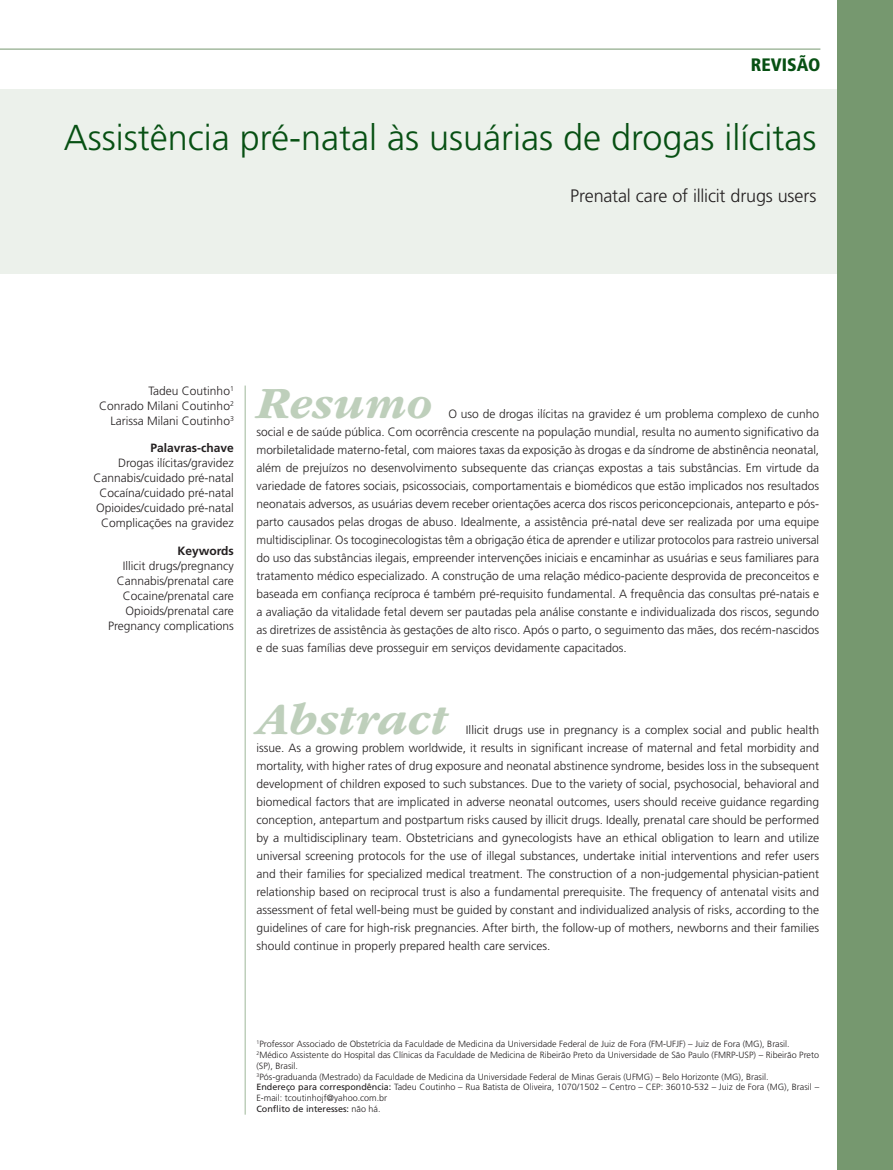
<style>
.page{position:relative;width:893px;height:1170px;background:#fff}
.page>*{position:absolute;margin:0;border:0;box-sizing:border-box;transform-origin:0 0}
._04_0_Resumo_Abstrac{font:italic 700 46.5px "ITC Garamond Std";color:#becfbb}
._01_0_Título{font:300 36px "Frutiger LT Std";color:#075013}
._01_1_Título_Inglês{font:300 18px "Frutiger LT Std";letter-spacing:-.01em;color:#231f20}
.t1{font:900 condensed 18px "Frutiger LT Std";color:#075013}
._04_0_Resumo_Abstrac-2{font:300 12px/18px "Frutiger LT Std";color:#231f20;text-align:justify}
._04_2_Palavras-chave{font:300 12px "Frutiger LT Std";color:#231f20}
._04_3_Keywords{font:300 12px "Frutiger LT Std";color:#231f20}
._02_0_Autores{font:300 12px "Frutiger LT Std";color:#231f20}
._04_1_Título_palavra{font:700 12px "Frutiger LT Std";color:#231f20}
._02_2_Autor-tilulaçã{font:300 9px/10.8px "Frutiger LT Std";color:#231f20}
._02_2_Autor-tilulaçã-2{font:9px "Frutiger LT Std";color:#231f20}
.s1{font-weight:400}
.s2{font-weight:300}
</style>
<div class="page">
<hr style="left:0;top:49px;width:820px;height:1px;background:#76986f">
<hr style="left:244px;top:385px;width:2px;height:729px;background:#becfbb">
<div style="left:0;top:89px;width:893px;height:185px;background:#ecf1eb"></div>
<div style="left:838px;top:0;width:55px;height:1169px;background:#76986f"></div>
<h3 class="t1" style="left:751px;top:54px;width:71px">REVISÃO</h3>
<p class="_01_0_Título" style="left:64px;top:118px;width:754px">Assistência pré-natal às usuárias de drogas ilícitas</p>
<p class="_01_1_Título_Inglês" style="left:570px;top:186px;width:248px">Prenatal care of illicit drugs users</p>
<p class="_02_0_Autores" style="left:149px;top:383px;width:87px">Tadeu Coutinho<sup>1</sup></p>
<p class="_02_0_Autores" style="left:99px;top:398px;width:136px">Conrado Milani Coutinho<sup>2</sup></p>
<p class="_02_0_Autores" style="left:111px;top:413px;width:125px">Larissa Milani Coutinho<sup>3</sup></p>
<p class="_04_1_Título_palavra" style="left:150px;top:441px;width:85px">Palavras-chave</p>
<p class="_04_2_Palavras-chave" style="left:118px;top:456px;width:117px">Drogas ilícitas/gravidez</p>
<p class="_04_2_Palavras-chave" style="left:93px;top:471px;width:142px">Cannabis/cuidado pré-natal</p>
<p class="_04_2_Palavras-chave" style="left:99px;top:486px;width:136px">Cocaína/cuidado pré-natal</p>
<p class="_04_2_Palavras-chave" style="left:96px;top:501px;width:139px">Opioides/cuidado pré-natal</p>
<p class="_04_2_Palavras-chave" style="left:101px;top:516px;width:134px">Complicações na gravidez</p>
<p class="_04_1_Título_palavra" style="left:177px;top:544px;width:58px">Keywords</p>
<p class="_04_3_Keywords" style="left:123px;top:559px;width:113px">Illicit drugs/pregnancy</p>
<p class="_04_3_Keywords" style="left:117px;top:574px;width:118px">Cannabis/prenatal care</p>
<p class="_04_3_Keywords" style="left:123px;top:589px;width:112px">Cocaine/prenatal care</p>
<p class="_04_3_Keywords" style="left:126px;top:604px;width:110px">Opioids/prenatal care</p>
<p class="_04_3_Keywords" style="left:108px;top:619px;width:127px">Pregnancy complications</p>
<p class="_04_0_Resumo_Abstrac" style="left:256px;top:378px;width:177px">Resumo</p>
<p class="_04_0_Resumo_Abstrac-2" style="left:256px;top:405px;width:564px;text-indent:192px">O uso de drogas ilícitas na gravidez é um problema complexo de cunho social e de saúde pública. Com ocorrência crescente na população mundial, resulta no aumento significativo da morbiletalidade materno-fetal, com maiores taxas da exposição às drogas e da síndrome de abstinência neonatal, além de prejuízos no desenvolvimento subsequente das crianças expostas a tais substâncias. Em virtude da variedade de fatores sociais, psicossociais, comportamentais e biomédicos que estão implicados nos resultados neonatais adversos, as usuárias devem receber orientações acerca dos riscos periconcepcionais, anteparto e pós&shy;parto causados pelas drogas de abuso. Idealmente, a assistência pré-natal deve ser realizada por uma equipe multidisciplinar. Os tocoginecologistas têm a obrigação ética de aprender e utilizar protocolos para rastreio universal do uso das substâncias ilegais, empreender intervenções iniciais e encaminhar as usuárias e seus familiares para tratamento médico especializado. A construção de uma relação médico-paciente desprovida de preconceitos e baseada em confiança recíproca é também pré-requisito fundamental. A frequência das consultas pré-natais e a avaliação da vitalidade fetal devem ser pautadas pela análise constante e individualizada dos riscos, segundo as diretrizes de assistência às gestações de alto risco. Após o parto, o seguimento das mães, dos recém-nascidos e de suas famílias deve prosseguir em serviços devidamente capacitados.</p>
<p class="_04_0_Resumo_Abstrac" style="left:256px;top:693px;width:192px">Abstract</p>
<p class="_04_0_Resumo_Abstrac-2" style="left:256px;top:720px;width:564px;text-indent:209px">Illicit drugs use in pregnancy is a complex social and public health issue. As a growing problem worldwide, it results in significant increase of maternal and fetal morbidity and mortality, with higher rates of drug exposure and neonatal abstinence syndrome, besides loss in the subsequent development of children exposed to such substances. Due to the variety of social, psychosocial, behavioral and biomedical factors that are implicated in adverse neonatal outcomes, users should receive guidance regarding conception, antepartum and postpartum risks caused by illicit drugs. Ideally, prenatal care should be performed by a multidisciplinary team. Obstetricians and gynecologists have an ethical obligation to learn and utilize universal screening protocols for the use of illegal substances, undertake initial interventions and refer users and their families for specialized medical treatment. The construction of a non-judgemental physician-patient relationship based on reciprocal trust is also a fundamental prerequisite. The frequency of antenatal visits and assessment of fetal well-being must be guided by constant and individualized analysis of risks, according to the guidelines of care for high-risk pregnancies. After birth, the follow-up of mothers, newborns and their families should continue in properly prepared health care services.</p>
<p class="_02_2_Autor-tilulaçã" style="left:256px;top:1038px;width:535px"><sup>1</sup>Professor Associado de Obstetrícia da Faculdade de Medicina da Universidade Federal de Juiz de Fora (FM-UFJF) – Juiz de Fora (MG), Brasil.</p>
<p class="_02_2_Autor-tilulaçã" style="left:256px;top:1049px;width:564px"><sup>2</sup>Médico Assistente do Hospital das Clínicas da Faculdade de Medicina de Ribeirão Preto da Universidade de São Paulo (FMRP-USP) – Ribeirão Preto (SP), Brasil.</p>
<p class="_02_2_Autor-tilulaçã" style="left:256px;top:1071px;width:513px"><sup>3</sup>Pós-graduanda (Mestrado) da Faculdade de Medicina da Universidade Federal de Minas Gerais (UFMG) – Belo Horizonte (MG), Brasil.</p>
<p class="_02_2_Autor-tilulaçã" style="left:256px;top:1081px;width:564px"><span class="s1">Endereço para correspondência:</span> Tadeu Coutinho – Rua Batista de Oliveira, 1070/1502 – Centro – CEP: 36010-532 – Juiz de Fora (MG), Brasil –<br>E-mail: tcoutinhojf@yahoo.com.br</p>
<p class="_02_2_Autor-tilulaçã-2" style="left:256px;top:1103px;width:126px">Conflito de interesses: <span class="s2">não há.</span></p>
</div>
